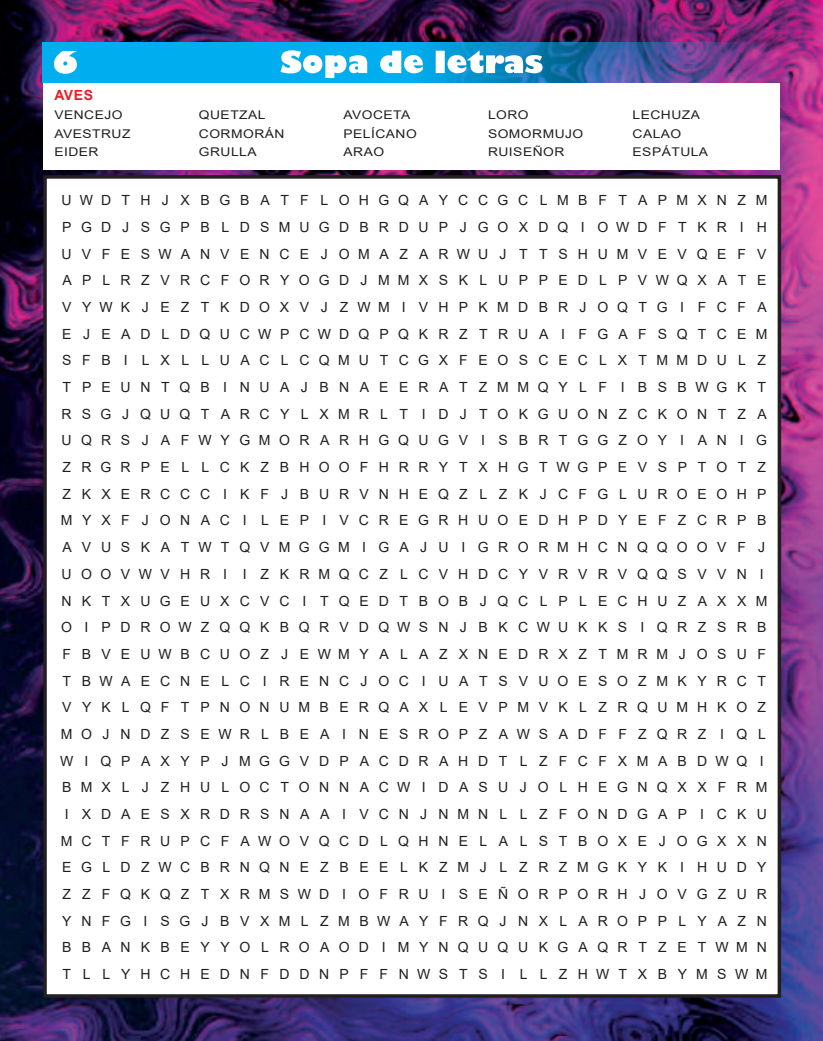
<style>
.page{position:relative;width:823px;height:1041px;background:#fff}
.page>*{position:absolute;margin:0;border:0;box-sizing:border-box;transform-origin:0 0}
.t1{font:14px/26.7px "Arial";letter-spacing:.725em;color:#231f20;text-align:center}
.t2{font:700 14px "Arial";color:#ee1d23}
.t3{font:12px/18.7px "Arial";letter-spacing:.035em;color:#231f20;scale:1.15 1}
</style>
<div class="page">
<img style="left:0;top:0;width:822px;height:1040px">
<svg style="left:43px;top:43px;width:736px;height:40px"></svg>
<svg style="left:280px;top:50px;width:262px;height:28px"></svg>
<svg style="left:54px;top:51px;width:23px;height:23px"></svg>
<div style="left:43px;top:83px;width:736px;height:87px;background:#fff"></div>
<div style="left:45px;top:177px;width:733px;height:818px;background:#fff"></div>
<div style="left:43px;top:175px;width:737px;height:822px;border:4px solid #231f20"></div>
<p class="t2" style="left:54px;top:89px;width:40px">AVES</p>
<p class="t3" style="left:54px;top:106px;width:68px">VENCEJO<br>AVESTRUZ<br>EIDER</p>
<p class="t3" style="left:199px;top:106px;width:76px">QUETZAL<br>CORMORÁN<br>GRULLA</p>
<p class="t3" style="left:343px;top:106px;width:65px">AVOCETA<br>PELÍCANO<br>ARAO</p>
<p class="t3" style="left:488px;top:106px;width:84px">LORO<br>SOMORMUJO<br>RUISEÑOR</p>
<p class="t3" style="left:632px;top:106px;width:67px">LECHUZA<br>CALAO<br>ESPÁTULA</p>
<p class="t1" style="left:60px;top:188px;width:708px">UWDTHJ XBGBATF LOHGQAYCCGCLMBFTAPMXNZM PGDJ SGPBLDSMUGDBRDUPJGOXDQ I OWDFTKR I H UVFESWANVENCE JOMAZARWUJ TTSHUMVEVQEFV APLRZVRCFORYOGDJMMXSKLUPPEDLPVWQXATE VYWKJEZTKDOXVJ ZWM I VHPKMDBRJOQTG I FCFA E JEADLDQUCWPCWDQPQKRZTRUA I FGAFSQTCEM SFB I LXL LUACLCQMUTCGXFEOSCECLXTMMDULZ TPEUNTQB I NUAJBNAEERATZMMQYLF I BSBWGKT RSGJQUQTARCYLXMRLT I DJ TOKGUONZCKONTZA UQRS J AFWYGMORARHGQUGV I SBRTGGZOY I AN I G ZRGRPEL LCKZBHOOFHRRYTXHGTWGPEVSPTOTZ ZKXERCCC I KF J BURVNHEQZ LZK JCFGLUROEOHP MYXF JONAC I LEP I VCREGRHUOEDHPDYEFZCRPB AVUSKATWTQVMGGM I GA J U I GRORMHCNQQOOVF J UOOVWVHR I I ZKRMQCZ LCVHDCYVRVRVQQSVVN I NKTXUGEUXCVC I TQEDTBOB JQCLPLECHUZAXXM O I PDROWZQQKBQRVDQWSNJ BKCWUKKS I QRZSRB FBVEUWBCUOZ J EWMYALAZXNEDRXZTMRMJOSUF TBWAECNELC I RENCJOC I UATSVUOESOZMKYRCT VYKLQFTPNONUMBERQAXLEVPMVKLZRQUMHKOZ MOJNDZSEWRLBEA I NESROPZAWSADFFZQRZ I QL WI QPAXYPJMGGVDPACDRAHDT LZFCFXMABDWQ I BMXL J ZHULOCTONNACWI DASUJOLHEGNQXXFRM I XDAESXRDRSNAA I VCNJNMNL LZFONDGAP I CKU MCTFRUPCFAWOVQCDLQHNELALSTBOXEJOGXXN EGLDZWCBRNQNEZBEELKZMJ LZRZMGKYK I HUDY ZZFQKQZTXRMSWD I OFRU I SEÑORPORHJOVGZUR YNFG I SGJBVXMLZMBWAYFRQJNXLAROPPLYAZN BBANKBEYYOLROAOD I MYNQUQUKGAQRTZETWMN TLLYHCHEDNFDDNPFFNWSTS I L LZHWTXBYMSWM</p>
</div>
